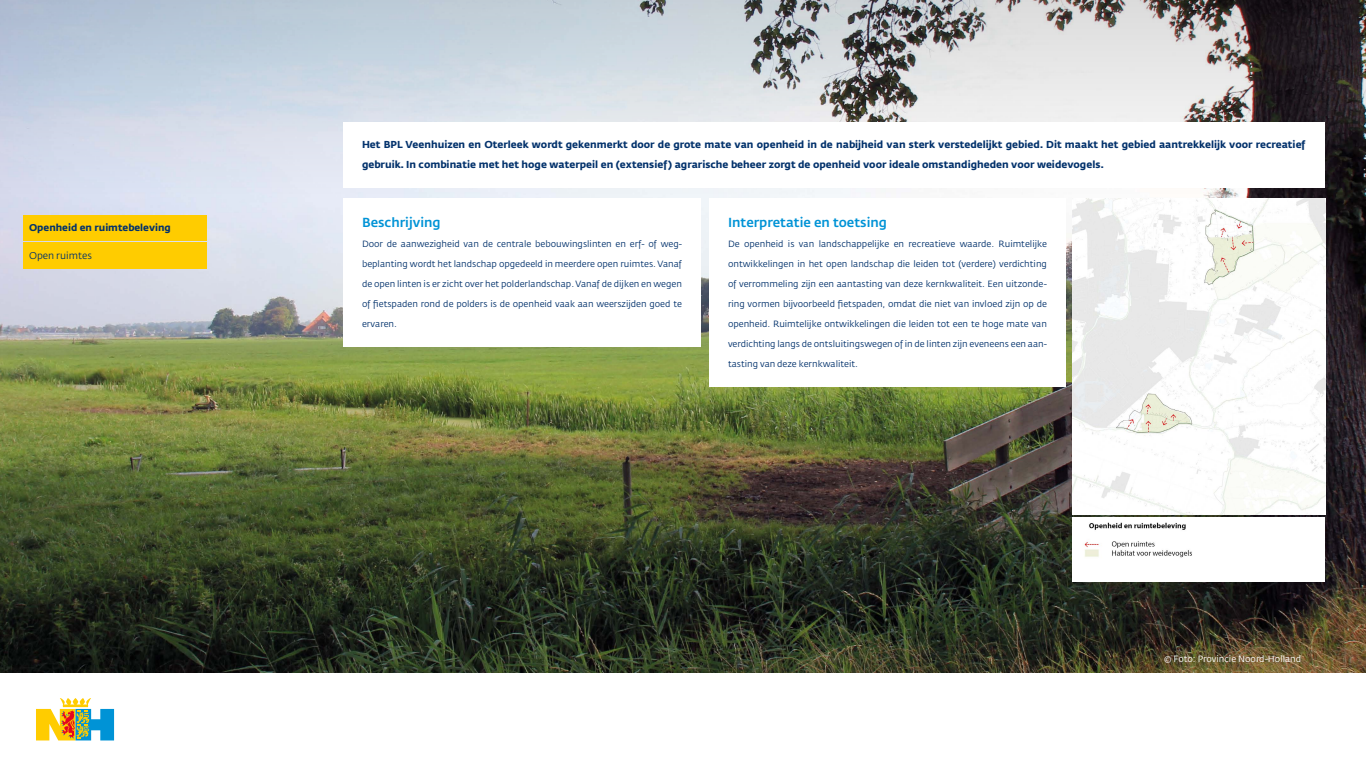
<style>
.page{position:relative;width:1366px;height:768px;background:#fff}
.page>*{position:absolute;margin:0;border:0;box-sizing:border-box;transform-origin:0 0}
.Txt{font:500 13px "Fedra Sans Std";color:#0093d6}
.txt_bold{font:700 10px/20px "Fedra Sans Std";color:#03326c}
.t1{font:700 9.8px "Fedra Sans Std";color:#03326c}
.NAV_tekst_actief{font:9.8px "Fedra Sans Std";color:#03326c}
.Txt-2{font:9px "Fedra Sans Std";color:#03326c}
.t2{font:9px "Fedra Sans Std";color:#fff}
</style>
<div class="page">
<img style="left:0;top:194px;width:1366px;height:478px">
<svg style="left:0;top:0;width:1366px;height:194px;background:#babfc7"></svg>
<svg style="left:36px;top:698px;width:78px;height:42px"></svg>
<img style="left:1072px;top:198px;width:253px;height:317px">
<img style="left:1072px;top:517px;width:253px;height:65px">
<div style="left:709px;top:198px;width:357px;height:188px;background:#fff"></div>
<div style="left:343px;top:198px;width:358px;height:148px;background:#fff"></div>
<div style="left:343px;top:122px;width:982px;height:66px;background:#fff"></div>
<div style="left:23px;top:242px;width:184px;height:26px;background:#fc0"></div>
<div style="left:23px;top:215px;width:184px;height:26px;background:#fc0"></div>
<p class="t1" style="left:29px;top:221px;width:143px">Openheid en ruimtebeleving</p>
<p class="NAV_tekst_actief" style="left:29px;top:249px;width:64px">Open ruimtes</p>
<p class="txt_bold" style="left:362px;top:135px;width:945px">Het BPL Veenhuizen en Oterleek wordt gekenmerkt door de grote mate van openheid in de nabijheid van sterk verstedelijkt gebied. Dit maakt het gebied aantrekkelijk voor recreatief gebruik. In combinatie met het hoge waterpeil en (extensief) agrarische beheer zorgt de openheid voor ideale omstandigheden voor weidevogels.</p>
<p class="Txt" style="left:362px;top:214px;width:80px">Beschrijving</p>
<p class="Txt-2" style="left:362px;top:239px;width:321px">Door de aanwezigheid van de centrale bebouwingslinten en erf- of weg-</p>
<p class="Txt-2" style="left:362px;top:259px;width:322px">beplanting wordt het landschap opgedeeld in meerdere open ruimtes. Vanaf</p>
<p class="Txt-2" style="left:362px;top:279px;width:322px">de open linten is er zicht over het polderlandschap. Vanaf de dijken en wegen</p>
<p class="Txt-2" style="left:362px;top:299px;width:322px">of fietspaden rond de polders is de openheid vaak aan weerszijden goed te</p>
<p class="Txt-2" style="left:362px;top:319px;width:37px">ervaren.</p>
<p class="Txt" style="left:728px;top:214px;width:161px">Interpretatie en toetsing</p>
<p class="Txt-2" style="left:728px;top:239px;width:321px">De openheid is van landschappelijke en recreatieve waarde. Ruimtelijke</p>
<p class="Txt-2" style="left:728px;top:259px;width:320px">ontwikkelingen in het open landschap die leiden tot (verdere) verdichting</p>
<p class="Txt-2" style="left:728px;top:279px;width:321px">of verrommeling zijn een aantasting van deze kernkwaliteit. Een uitzonde-</p>
<p class="Txt-2" style="left:728px;top:299px;width:321px">ring vormen bijvoorbeeld fietspaden, omdat die niet van invloed zijn op de</p>
<p class="Txt-2" style="left:728px;top:319px;width:321px">openheid. Ruimtelijke ontwikkelingen die leiden tot een te hoge mate van</p>
<p class="Txt-2" style="left:728px;top:339px;width:321px">verdichting langs de ontsluitingswegen of in de linten zijn eveneens een aan-</p>
<p class="Txt-2" style="left:728px;top:359px;width:132px">tasting van deze kernkwaliteit.</p>
<p class="t2" style="left:1164px;top:653px;width:139px">© Foto: Provincie Noord-Holland</p>
</div>
